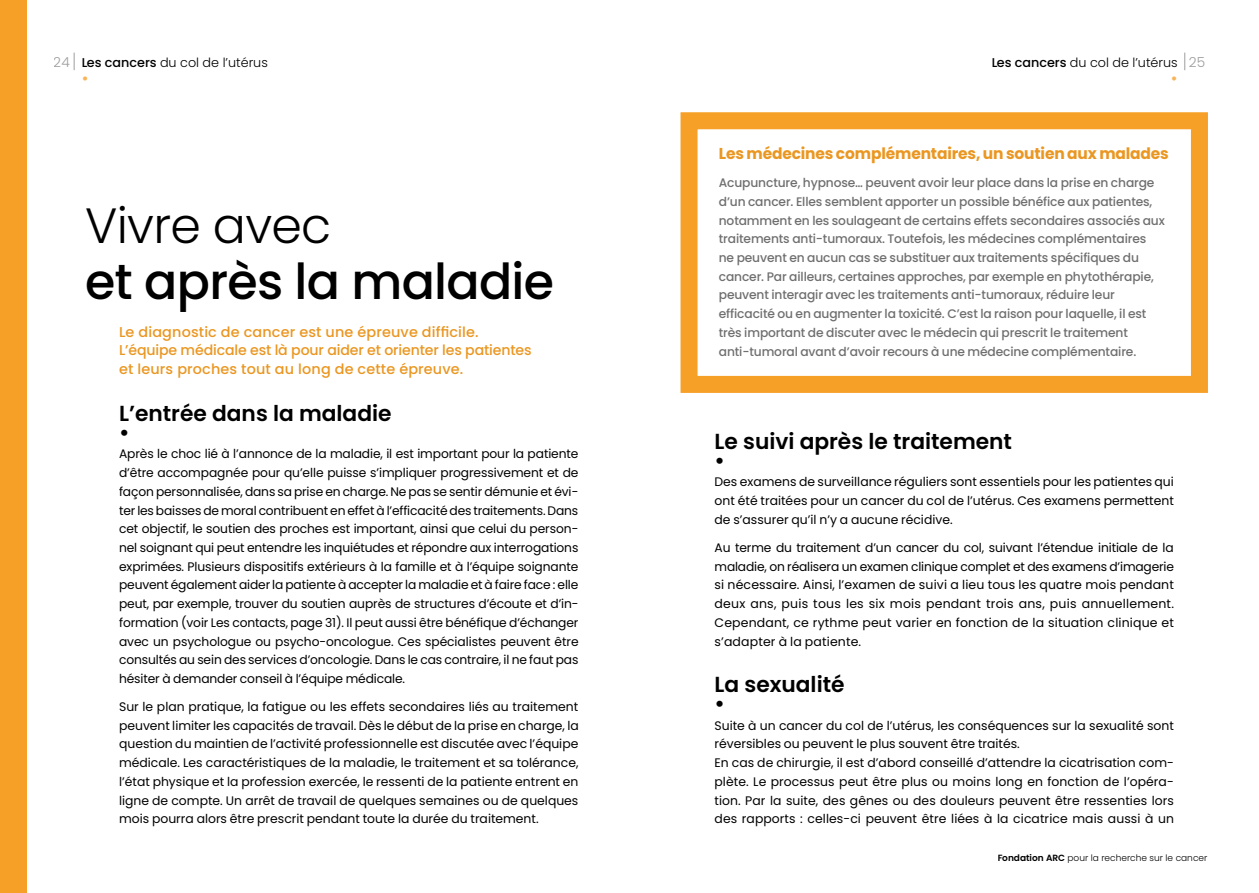
<style>
.page{position:relative;width:1259px;height:893px;background:#fff}
.page>*{position:absolute;margin:0;border:0;box-sizing:border-box;transform-origin:0 0}
.t1{font:500 49.5px "Poppins";letter-spacing:-.015em;color:#000}
.t2{font:300 49.5px "Poppins";letter-spacing:-.015em;color:#000}
.t3{font:600 21.75px/18.8px "Poppins";color:#000}
.t4{font:700 15.75px "Poppins";letter-spacing:-.01em;color:#ea9722}
.t5{font:500 14.25px/18.8px "Poppins";letter-spacing:.01em;color:#ea9722}
.t6{font:300 13.65px "Poppins";color:#9d9d9c}
.t7{font:700 13.5px "Poppins";color:#f9b459}
.t8{font:300 12.75px "Poppins";color:#000}
.t9{font:12.3px/18.8px "Poppins";color:#000;text-align:justify}
.t10{font:500 12.3px/18.8px "Poppins";letter-spacing:-.01em;color:#706f6f}
.t11{font:300 9px "Poppins";color:#000}
.s1{font-size:13.65px;color:#9d9d9c}
.s2{font-weight:500}
.s3{font-weight:600}
</style>
<div class="page">
<svg style="left:1184px;top:53px;width:1px;height:17px"></svg>
<svg style="left:74px;top:53px;width:1px;height:17px"></svg>
<div style="left:0;top:0;width:27px;height:893px;background:#f6a027"></div>
<svg style="left:680px;top:112px;width:528px;height:281px"></svg>
<p class="t8" style="left:54px;top:55px;width:216px"><span class="s1">24</span> <span class="s2">Les cancers</span> du col de l’utérus</p>
<p class="t7" style="left:81px;top:70px;width:8px">•</p>
<h1 class="t2" style="left:85px;top:197px;width:248px">Vivre avec</h1>
<h1 class="t1" style="left:85px;top:253px;width:470px">et après la maladie</h1>
<p class="t5" style="left:119px;top:322px;width:414px">Le diagnostic de cancer est une épreuve difficile.<br>L’équipe médicale est là pour aider et orienter les patientes et leurs proches tout au long de cette épreuve.</p>
<h2 class="t3" style="left:119px;top:404px;width:274px">L’entrée dans la maladie •</h2>
<p class="t9" style="left:119px;top:445px;width:461px">Après le choc lié à l’annonce de la maladie, il est important pour la patiente d’être accompagnée pour qu’elle puisse s’impliquer progressivement et de façon personnalisée, dans sa prise en charge. Ne pas se sentir démunie et évi&shy;ter les baisses de moral contribuent en effet à l’efficacité des traitements. Dans cet objectif, le soutien des proches est important, ainsi que celui du person&shy;nel soignant qui peut entendre les inquiétudes et répondre aux interrogations exprimées. Plusieurs dispositifs extérieurs à la famille et à l’équipe soignante peuvent également aider la patiente à accepter la maladie et à faire face : elle peut, par exemple, trouver du soutien auprès de structures d’écoute et d’in&shy;formation (voir Les contacts, page 31). Il peut aussi être bénéfique d’échanger avec un psychologue ou psycho-oncologue. Ces spécialistes peuvent être consultés au sein des services d’oncologie. Dans le cas contraire, il ne faut pas hésiter à demander conseil à l’équipe médicale.</p>
<p class="t9" style="left:119px;top:697px;width:461px">Sur le plan pratique, la fatigue ou les effets secondaires liés au traitement peuvent limiter les capacités de travail. Dès le début de la prise en charge, la question du maintien de l’activité professionnelle est discutée avec l’équipe médicale. Les caractéristiques de la maladie, le traitement et sa tolérance, l’état physique et la profession exercée, le ressenti de la patiente entrent en ligne de compte. Un arrêt de travail de quelques semaines ou de quelques mois pourra alors être prescrit pendant toute la durée du traitement.</p>
<p class="t8" style="left:991px;top:55px;width:188px"><span class="s2">Les cancers</span> du col de l’utérus</p>
<p class="t7" style="left:1171px;top:70px;width:8px">•</p>
<p class="t6" style="left:1189px;top:54px;width:18px">25</p>
<p class="t4" style="left:719px;top:144px;width:451px">Les médecines complémentaires, un soutien aux malades</p>
<p class="t10" style="left:719px;top:173px;width:447px">Acupuncture, hypnose… peuvent avoir leur place dans la prise en charge d’un cancer. Elles semblent apporter un possible bénéfice aux patientes, notamment en les soulageant de certains effets secondaires associés aux traitements anti-tumoraux. Toutefois, les médecines complémentaires ne peuvent en aucun cas se substituer aux traitements spécifiques du cancer. Par ailleurs, certaines approches, par exemple en phytothérapie, peuvent interagir avec les traitements anti-tumoraux, réduire leur efficacité ou en augmenter la toxicité. C’est la raison pour laquelle, il est très important de discuter avec le médecin qui prescrit le traitement anti-tumoral avant d’avoir recours à une médecine complémentaire.</p>
<h2 class="t3" style="left:714px;top:432px;width:299px">Le suivi après le traitement •</h2>
<p class="t9" style="left:714px;top:473px;width:461px">Des examens de surveillance réguliers sont essentiels pour les patientes qui ont été traitées pour un cancer du col de l’utérus. Ces examens permettent de s’assurer qu’il n’y a aucune récidive.</p>
<p class="t9" style="left:714px;top:538px;width:461px">Au terme du traitement d’un cancer du col, suivant l’étendue initiale de la maladie, on réalisera un examen clinique complet et des examens d’imagerie si nécessaire. Ainsi, l’examen de suivi a lieu tous les quatre mois pendant deux ans, puis tous les six mois pendant trois ans, puis annuellement.<br>Cependant, ce rythme peut varier en fonction de la situation clinique et s’adapter à la patiente.</p>
<h2 class="t3" style="left:714px;top:675px;width:131px">La sexualité •</h2>
<p class="t9" style="left:714px;top:716px;width:461px;text-align:left">Suite à un cancer du col de l’utérus, les conséquences sur la sexualité sont réversibles ou peuvent le plus souvent être traités.<br>En cas de chirurgie, il est d’abord conseillé d’attendre la cicatrisation com&shy;plète. Le processus peut être plus ou moins long en fonction de l’opéra&shy;tion. Par la suite, des gênes ou des douleurs peuvent être ressenties lors des rapports : celles-ci peuvent être liées à la cicatrice mais aussi à un</p>
<p class="t11" style="left:997px;top:852px;width:211px"><span class="s3">Fondation ARC</span> pour la recherche sur le cancer</p>
</div>
